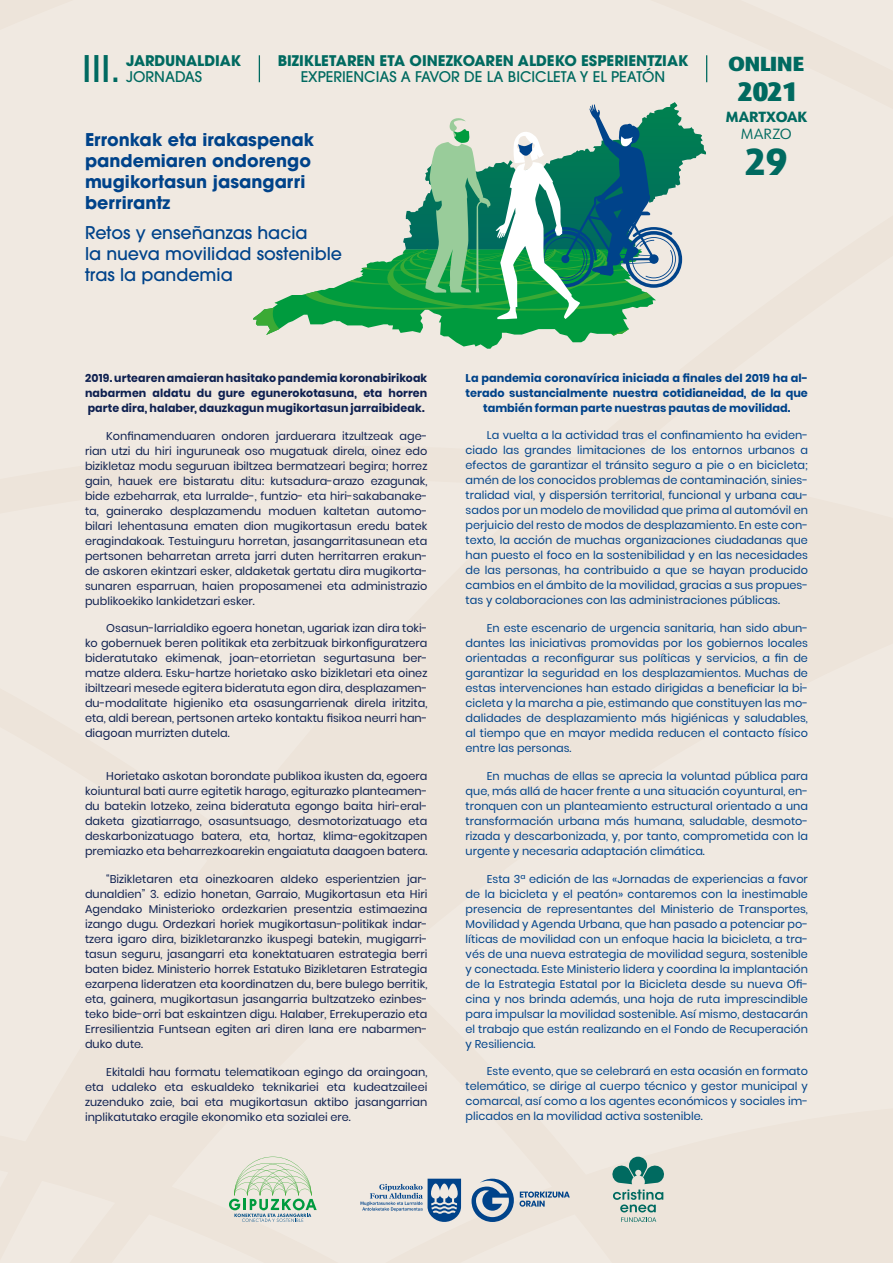
<style>
.page{position:relative;width:893px;height:1263px;background:#f0e9e1}
.page>*{position:absolute;margin:0;border:0;box-sizing:border-box;transform-origin:0 0}
.t1{font:800 36.75px "URW Form";color:#006a60}
.t2{font:500 36.45px "ITC Avant Garde Pro";color:#006a60}
.t3{font:25.95px "URW Form Poster";color:#006a60}
.t4{font:19.95px "URW Form Poster";color:#006a60}
.t5{font:700 17.4px/21px "ITC Avant Garde Pro";color:#00438a}
.t6{font:500 17.4px/21px "ITC Avant Garde Pro";color:#00438a}
.t7{font:700 14.55px "ITC Avant Garde Pro";color:#006a60}
.t8{font:500 14.55px "ITC Avant Garde Pro";color:#006a60}
.t9{font:800 14.4px "URW Form";color:#006a60}
.t10{font:14.4px "URW Form";letter-spacing:.01em;color:#006a60}
.t11{font:11.25px/15px "Poppins";color:#0e2050;text-align:justify}
.t12{font:11.25px/15px "Poppins";color:#00438a;text-align:justify}
.t13{font:700 11.25px/15px "Poppins";letter-spacing:.01em;color:#0e2050;text-align:justify}
.t14{font:700 11.25px/15px "Poppins";color:#00438a;text-align:center}
</style>
<div class="page">
<svg style="left:611px;top:1157px;width:54px;height:65px;background:#9ab9af"></svg>
<svg style="left:472px;top:1179px;width:42px;height:43px;background:#809bb7"></svg>
<svg style="left:520px;top:1191px;width:50px;height:16px"></svg>
<svg style="left:360px;top:1179px;width:101px;height:43px;background:#adbbc8"></svg>
<svg style="left:229px;top:1157px;width:88px;height:65px;background:#cadac6"></svg>
<svg style="left:259px;top:55px;width:1px;height:27px"></svg>
<svg style="left:706px;top:55px;width:1px;height:27px"></svg>
<svg style="left:253px;top:102px;width:453px;height:247px;background:#93c1a9"></svg>
<h2 class="t2" style="left:82px;top:46px;width:40px">III.</h2>
<p class="t7" style="left:126px;top:51px;width:116px">JARDUNALDIAK</p>
<p class="t8" style="left:126px;top:68px;width:78px">JORNADAS</p>
<p class="t7" style="left:278px;top:51px;width:412px">BIZIKLETAREN ETA OINEZKOAREN ALDEKO ESPERIENTZIAK</p>
<p class="t8" style="left:301px;top:68px;width:366px">EXPERIENCIAS A FAVOR DE LA BICICLETA Y EL PEATÓN</p>
<h3 class="t5" style="left:85px;top:129px;width:231px">Erronkak eta irakaspenak pandemiaren ondorengo mugikortasun jasangarri berrirantz</h3>
<h3 class="t6" style="left:85px;top:222px;width:259px">Retos y enseñanzas hacia<br>la nueva movilidad sostenible tras la pandemia</h3>
<h3 class="t4" style="left:728px;top:49px;width:77px">ONLINE</h3>
<h3 class="t3" style="left:738px;top:73px;width:61px">2021</h3>
<p class="t9" style="left:726px;top:107px;width:83px">MARTXOAK</p>
<p class="t10" style="left:741px;top:125px;width:53px">MARZO</p>
<h1 class="t1" style="left:745px;top:135px;width:43px">29</h1>
<p class="t13" style="left:85px;top:370px;width:344px">2019. urtearen amaieran hasitako pandemia koronabirikoak nabarmen aldatu du gure egunerokotasuna, eta horren parte dira, halaber, dauzkagun mugikortasun jarraibideak.</p>
<p class="t11" style="left:85px;top:428px;width:344px;text-indent:21px">Konfinamenduaren ondoren jarduerara itzultzeak age&shy;rian utzi du hiri inguruneak oso mugatuak direla, oinez edo bizikletaz modu seguruan ibiltzea bermatzeari begira; horrez gain, hauek ere bistaratu ditu: kutsadura-arazo ezagunak, bide ezbeharrak, eta lurralde-, funtzio- eta hiri-sakabanake&shy;ta, gainerako desplazamendu moduen kaltetan automo&shy;bilari lehentasuna ematen dion mugikortasun eredu batek eragindakoak. Testuinguru horretan, jasangarritasunean eta pertsonen beharretan arreta jarri duten herritarren erakun&shy;de askoren ekintzari esker, aldaketak gertatu dira mugikorta&shy;sunaren esparruan, haien proposamenei eta administrazio publikoekiko lankidetzari esker.</p>
<p class="t11" style="left:85px;top:621px;width:344px;text-indent:21px">Osasun-larrialdiko egoera honetan, ugariak izan dira toki&shy;ko gobernuek beren politikak eta zerbitzuak birkonfiguratzera bideratutako ekimenak, joan-etorrietan segurtasuna ber&shy;matze aldera. Esku-hartze horietako asko bizikletari eta oinez ibiltzeari mesede egitera bideratuta egon dira, desplazamen&shy;du-modalitate higieniko eta osasungarrienak direla iritzita, eta, aldi berean, pertsonen arteko kontaktu fisikoa neurri han&shy;diagoan murrizten dutela.</p>
<p class="t11" style="left:85px;top:769px;width:344px;text-indent:21px">Horietako askotan borondate publikoa ikusten da, egoera koiuntural bati aurre egitetik harago, egiturazko planteamen&shy;du batekin lotzeko, zeina bideratuta egongo baita hiri-eral&shy;daketa gizatiarrago, osasuntsuago, desmotorizatuago eta deskarbonizatuago batera, eta, hortaz, klima-egokitzapen premiazko eta beharrezkoarekin engaiatuta daagoen batera.</p>
<p class="t11" style="left:85px;top:871px;width:344px;text-indent:21px">“Bizikletaren eta oinezkoaren aldeko esperientzien jar&shy;dunaldien” 3. edizio honetan, Garraio, Mugikortasun eta Hiri Agendako Ministerioko ordezkarien presentzia estimaezina izango dugu. Ordezkari horiek mugikortasun-politikak indar&shy;tzera igaro dira, bizikletaranzko ikuspegi batekin, mugigarri&shy;tasun seguru, jasangarri eta konektatuaren estrategia berri baten bidez. Ministerio horrek Estatuko Bizikletaren Estrategia ezarpena lideratzen eta koordinatzen du, bere bulego berritik, eta, gainera, mugikortasun jasangarria bultzatzeko ezinbes&shy;teko bide-orri bat eskaintzen digu. Halaber, Errekuperazio eta Erresilientzia Funtsean egiten ari diren lana ere nabarmen&shy;duko dute.</p>
<p class="t11" style="left:85px;top:1064px;width:344px;text-indent:21px">Ekitaldi hau formatu telematikoan egingo da oraingoan, eta udaleko eta eskualdeko teknikariei eta kudeatzaileei zuzenduko zaie, bai eta mugikortasun aktibo jasangarrian inplikatutako eragile ekonomiko eta sozialei ere.</p>
<p class="t14" style="left:466px;top:370px;width:344px">La pandemia coronavírica iniciada a finales del 2019 ha al&shy;terado sustancialmente nuestra cotidianeidad, de la que también forman parte nuestras pautas de movilidad.</p>
<p class="t12" style="left:466px;top:428px;width:344px;text-indent:21px">La vuelta a la actividad tras el confinamiento ha eviden&shy;ciado las grandes limitaciones de los entornos urbanos a efectos de garantizar el tránsito seguro a pie o en bicicleta; amén de los conocidos problemas de contaminación, sinies&shy;tralidad vial, y dispersión territorial, funcional y urbana cau&shy;sados por un modelo de movilidad que prima al automóvil en perjuicio del resto de modos de desplazamiento. En este con&shy;texto, la acción de muchas organizaciones ciudadanas que han puesto el foco en la sostenibilidad y en las necesidades de las personas, ha contribuido a que se hayan producido cambios en el ámbito de la movilidad, gracias a sus propues&shy;tas y colaboraciones con las administraciones públicas.</p>
<p class="t12" style="left:466px;top:621px;width:344px;text-indent:21px">En este escenario de urgencia sanitaria, han sido abun&shy;dantes las iniciativas promovidas por los gobiernos locales orientadas a reconfigurar sus políticas y servicios, a fin de garantizar la seguridad en los desplazamientos. Muchas de estas intervenciones han estado dirigidas a beneficiar la bi&shy;cicleta y la marcha a pie, estimando que constituyen las mo&shy;dalidades de desplazamiento más higiénicas y saludables, al tiempo que en mayor medida reducen el contacto físico entre las personas.</p>
<p class="t12" style="left:466px;top:768px;width:344px;text-indent:21px">En muchas de ellas se aprecia la voluntad pública para que, más allá de hacer frente a una situación coyuntural, en&shy;tronquen con un planteamiento estructural orientado a una transformación urbana más humana, saludable, desmoto&shy;rizada y descarbonizada, y, por tanto, comprometida con la urgente y necesaria adaptación climática.</p>
<p class="t12" style="left:466px;top:871px;width:344px;text-indent:21px">Esta 3ª edición de las «Jornadas de experiencias a favor de la bicicleta y el peatón» contaremos con la inestimable presencia de representantes del Ministerio de Transportes, Movilidad y Agenda Urbana, que han pasado a potenciar po&shy;líticas de movilidad con un enfoque hacia la bicicleta, a tra&shy;vés de una nueva estrategia de movilidad segura, sostenible y conectada. Este Ministerio lidera y coordina la implantación de la Estrategia Estatal por la Bicicleta desde su nueva Ofi&shy;cina y nos brinda además, una hoja de ruta imprescindible para impulsar la movilidad sostenible. Así mismo, destacarán el trabajo que están realizando en el Fondo de Recuperación y Resiliencia.</p>
<p class="t12" style="left:466px;top:1064px;width:344px;text-indent:21px">Este evento, que se celebrará en esta ocasión en formato telemático, se dirige al cuerpo técnico y gestor municipal y comarcal, así como a los agentes económicos y sociales im&shy;plicados en la movilidad activa sostenible.</p>
</div>
